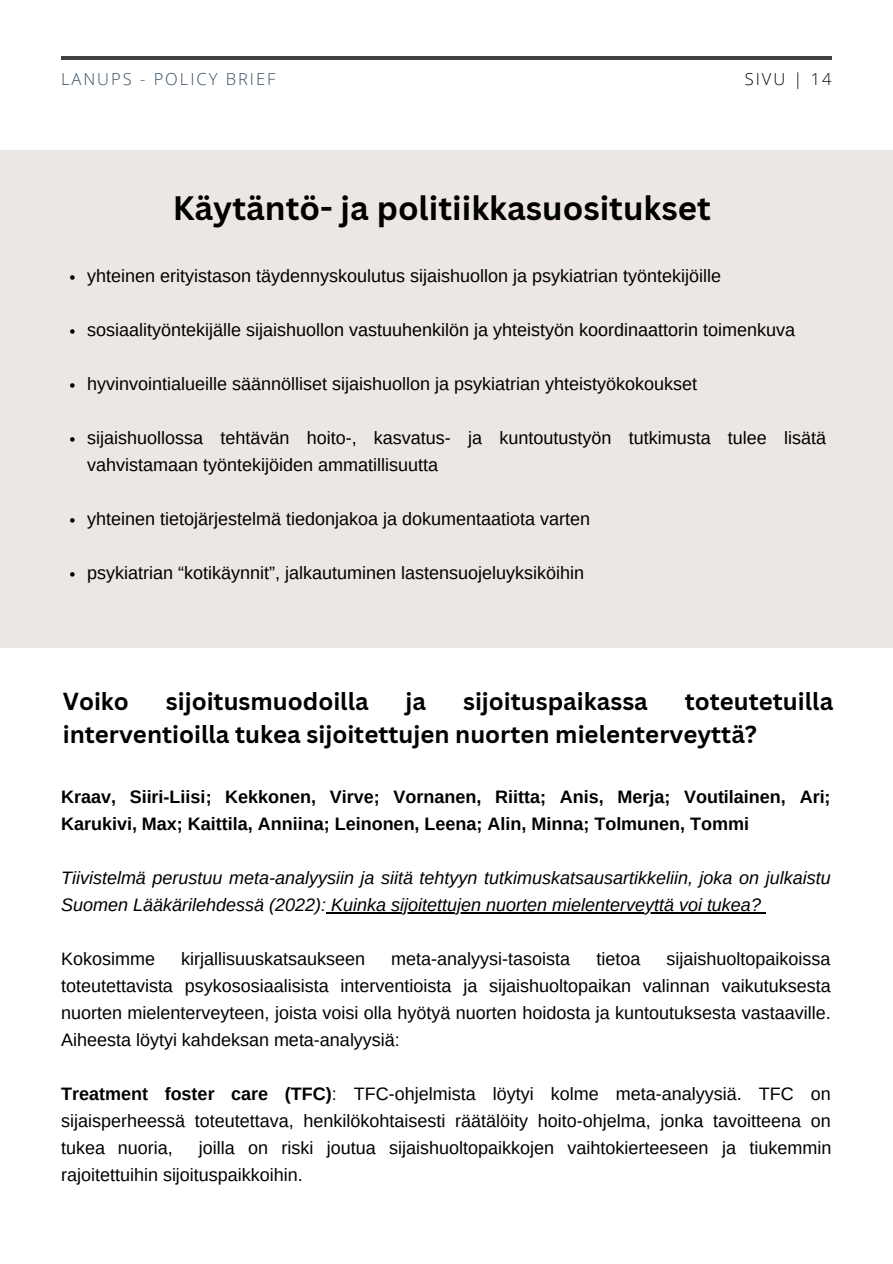
<style>
.page{position:relative;width:893px;height:1264px;background:#fff}
.page>*{position:absolute;margin:0;border:0;box-sizing:border-box;transform-origin:0 0}
.t1{font:700 33px "Canva Sans";color:#000}
.t2{font:700 24px/32.5px "Canva Sans";color:#000}
.t3{font:18px/27px "Arimo";color:#000}
.t4{font:italic 18px/27px "Arimo";color:#000}
.t5{font:700 18px/27px "Arimo";color:#000}
.t6{font:300 16.5px "Open Sans";letter-spacing:.12em;color:#364d62}
.t7{font:300 16.5px "Open Sans";letter-spacing:.12em;color:#000}
.s1{font-weight:700}
</style>
<div class="page">
<hr style="left:61px;top:57px;width:770px;height:3px;background:#42413e">
<div style="left:0;top:150px;width:892px;height:498px;background:#ece7e2"></div>
<svg style="left:70px;top:275px;width:5px;height:5px"></svg>
<svg style="left:70px;top:329px;width:5px;height:5px"></svg>
<svg style="left:70px;top:383px;width:5px;height:5px"></svg>
<svg style="left:70px;top:437px;width:5px;height:4px"></svg>
<svg style="left:70px;top:518px;width:5px;height:4px"></svg>
<svg style="left:70px;top:572px;width:5px;height:4px"></svg>
<hr style="left:326px;top:912px;width:435px;height:1px;background:#000">
<p class="t6" style="left:61px;top:68px;width:216px">LANUPS - POLICY BRIEF</p>
<p class="t7" style="left:744px;top:68px;width:88px">SIVU | 14</p>
<h1 class="t1" style="left:173px;top:185px;width:539px">Käytäntö- ja politiikkasuositukset</h1>
<p class="t3" style="left:87px;top:262px;width:635px">yhteinen erityistason täydennyskoulutus sijaishuollon ja psykiatrian työntekijöille</p>
<p class="t3" style="left:87px;top:316px;width:709px">sosiaalityöntekijälle sijaishuollon vastuuhenkilön ja yhteistyön koordinaattorin toimenkuva</p>
<p class="t3" style="left:87px;top:370px;width:611px">hyvinvointialueille säännölliset sijaishuollon ja psykiatrian yhteistyökokoukset</p>
<p class="t3" style="left:87px;top:424px;width:740px">sijaishuollossa tehtävän hoito-, kasvatus- ja kuntoutustyön tutkimusta tulee lisätä vahvistamaan työntekijöiden ammatillisuutta</p>
<p class="t3" style="left:87px;top:505px;width:504px">yhteinen tietojärjestelmä tiedonjakoa ja dokumentaatiota varten</p>
<p class="t3" style="left:87px;top:559px;width:498px">psykiatrian “kotikäynnit”, jalkautuminen lastensuojeluyksiköihin</p>
<h2 class="t2" style="left:63px;top:684px;width:68px">Voiko</h2>
<h2 class="t2" style="left:166px;top:684px;width:204px">sijoitusmuodoilla</h2>
<h2 class="t2" style="left:405px;top:684px;width:22px">ja</h2>
<h2 class="t2" style="left:463px;top:684px;width:186px">sijoituspaikassa</h2>
<h2 class="t2" style="left:63px;top:684px;width:772px;text-indent:622px">toteutetuilla interventioilla tukea sijoitettujen nuorten mielenterveyttä?</h2>
<p class="t5" style="left:61px;top:783px;width:771px">Kraav, Siiri-Liisi; Kekkonen, Virve; Vornanen, Riitta; Anis, Merja; Voutilainen, Ari;<br>Karukivi, Max; Kaittila, Anniina; Leinonen, Leena; Alin, Minna; Tolmunen, Tommi</p>
<p class="t4" style="left:61px;top:864px;width:771px">Tiivistelmä perustuu meta-analyysiin ja siitä tehtyyn tutkimuskatsausartikkeliin, joka on julkaistu<br>Suomen Lääkärilehdessä (2022): Kuinka sijoitettujen nuorten mielenterveyttä voi tukea?</p>
<p class="t3" style="left:61px;top:945px;width:95px">Kokosimme</p>
<p class="t3" style="left:181px;top:945px;width:185px">kirjallisuuskatsaukseen</p>
<p class="t3" style="left:391px;top:945px;width:180px">meta-analyysi-tasoista</p>
<p class="t3" style="left:596px;top:945px;width:45px">tietoa</p>
<p class="t3" style="left:61px;top:945px;width:771px;text-align:justify;text-indent:605px">sijaishuoltopaikoissa toteutettavista psykososiaalisista interventioista ja sijaishuoltopaikan valinnan vaikutuksesta nuorten mielenterveyteen, joista voisi olla hyötyä nuorten hoidosta ja kuntoutuksesta vastaaville.<br>Aiheesta löytyi kahdeksan meta-analyysiä:</p>
<p class="t3" style="left:61px;top:1079px;width:771px;text-align:justify"><span class="s1">Treatment foster care (TFC)</span>: TFC-ohjelmista löytyi kolme meta-analyysiä. TFC on sijaisperheessä toteutettava, henkilökohtaisesti räätälöity hoito-ohjelma, jonka tavoitteena on tukea nuoria,</p>
<p class="t3" style="left:61px;top:1133px;width:771px;text-indent:138px">joilla on riski joutua sijaishuoltopaikkojen vaihtokierteeseen ja tiukemmin rajoitettuihin sijoituspaikkoihin.</p>
</div>
